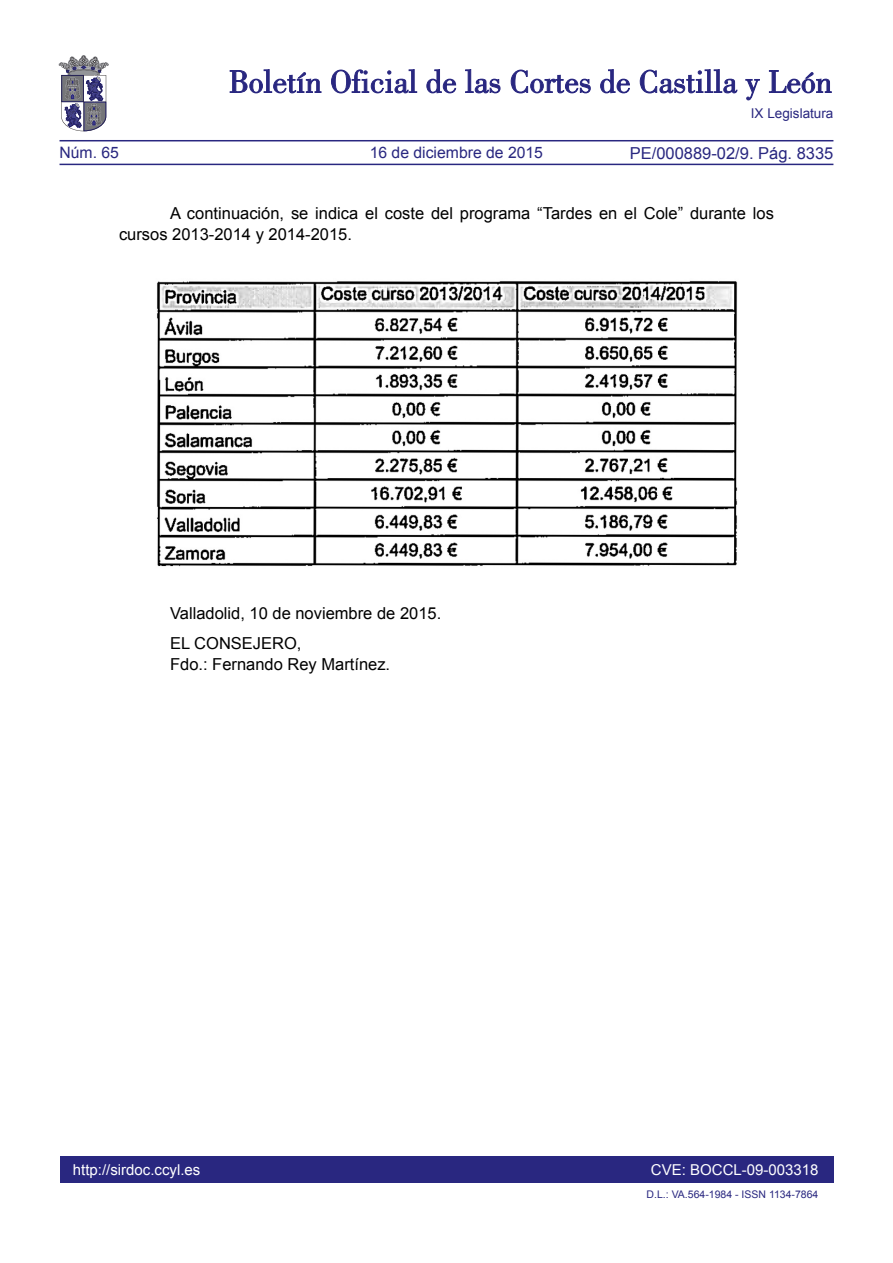
<style>
.page{position:relative;width:893px;height:1263px;background:#fff}
.page>*{position:absolute;margin:0;border:0;box-sizing:border-box;transform-origin:0 0}
.TEXTO_NORMAL{font:16.5px/21px "Arial";color:#000}
.firma_andres{font:16.5px/21px "Arial";color:#000}
.valladolid{font:16.5px "Arial";color:#000}
.t1{font:16.5px "Arial";color:#292780}
.t2{font:15.75px "Arial";color:#292780}
.t3{font:15px "Arial";color:#fff}
.t4{font:13.5px "Arial";color:#292780}
.TEXTO_NORMAL-2{font:10.5px "Arial";color:#292780}
</style>
<div class="page">
<div style="left:60px;top:1157px;width:773px;height:26px;background:#292780"></div>
<hr style="left:60px;top:164px;width:773px;height:1px;background:#292780">
<hr style="left:60px;top:140px;width:773px;height:1px;background:#292780">
<svg style="left:230px;top:69px;width:91px;height:24px"></svg>
<svg style="left:331px;top:69px;width:86px;height:24px"></svg>
<svg style="left:426px;top:69px;width:30px;height:24px"></svg>
<svg style="left:465px;top:69px;width:35px;height:24px"></svg>
<svg style="left:511px;top:70px;width:80px;height:23px"></svg>
<svg style="left:600px;top:69px;width:30px;height:24px"></svg>
<svg style="left:640px;top:69px;width:97px;height:24px"></svg>
<svg style="left:745px;top:79px;width:15px;height:21px"></svg>
<svg style="left:769px;top:70px;width:62px;height:23px"></svg>
<svg style="left:59px;top:55px;width:49px;height:76px"></svg>
<img style="left:157px;top:280px;width:581px;height:287px">
<p class="t2" style="left:60px;top:142px;width:61px">Núm. 65</p>
<p class="t2" style="left:370px;top:142px;width:175px">16 de diciembre de 2015</p>
<p class="t4" style="left:751px;top:105px;width:84px">IX Legislatura</p>
<p class="t1" style="left:630px;top:142px;width:205px">PE/000889-02/9. Pág. 8335</p>
<p class="TEXTO_NORMAL" style="left:119px;top:203px;width:656px;text-indent:51px">A continuación, se indica el coste del programa “Tardes en el Cole” durante los cursos 2013-2014 y 2014-2015.</p>
<p class="valladolid" style="left:170px;top:602px;width:273px">Valladolid, 10 de noviembre de 2015.</p>
<p class="firma_andres" style="left:170px;top:632px;width:222px">EL CONSEJERO,<br>Fdo.: Fernando Rey Martínez.</p>
<p class="t3" style="left:73px;top:1159px;width:129px">http://sirdoc.ccyl.es</p>
<p class="t3" style="left:651px;top:1159px;width:169px">CVE: BOCCL-09-003318</p>
<p class="TEXTO_NORMAL-2" style="left:647px;top:1188px;width:173px">D.L.: VA.564-1984 - ISSN 1134-7864</p>
</div>
